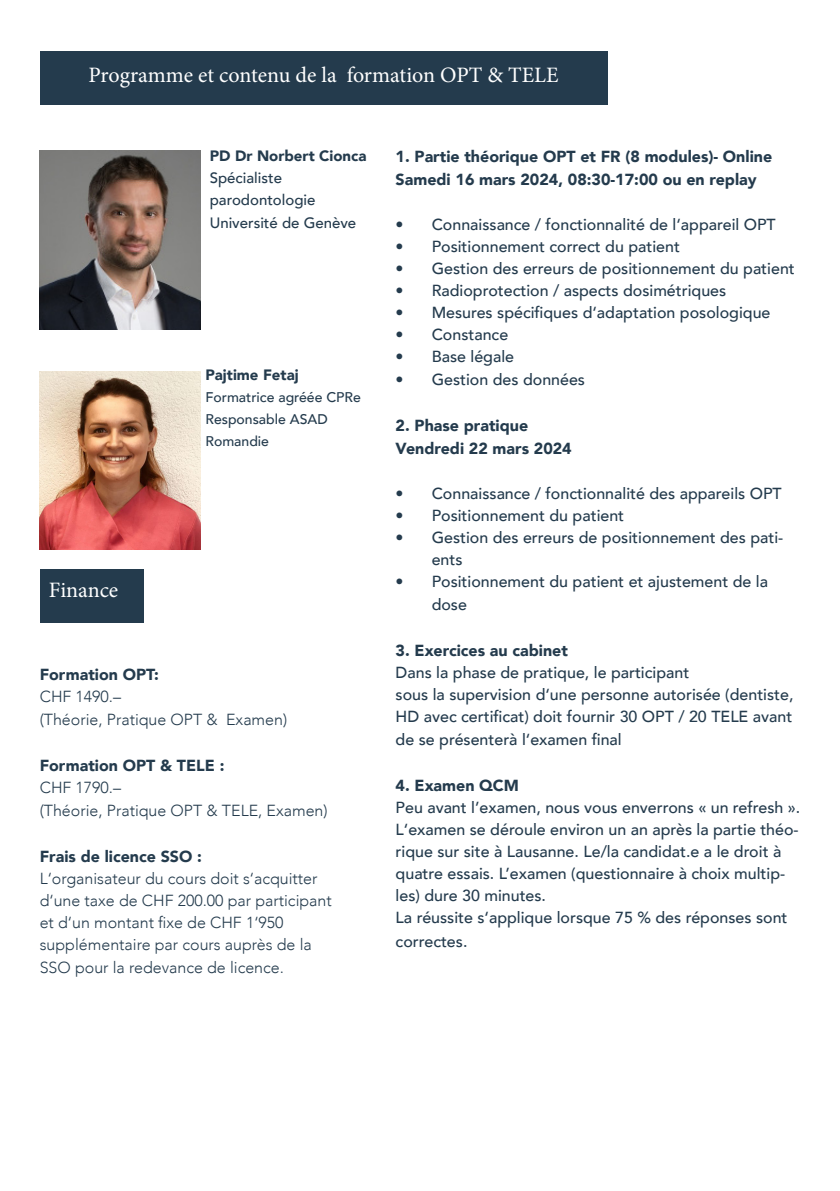
<style>
.page{position:relative;width:840px;height:1191px;background:#fff}
.page>*{position:absolute;margin:0;border:0;box-sizing:border-box;transform-origin:0 0}
.t1{font:22px "Minion Pro";color:#fff}
.Untertitel-serif{font:500 16px/22px "Avenir";color:#243b4d}
.Programm{font:300 16px "Avenir";color:#243b4d}
.Lauftext{font:500 16px/22px "Avenir";color:#243b4d}
.Lauftext-2{font:900 16px "Avenir";color:#243b4d}
.Programm-2{font:900 16px "Avenir";color:#243b4d}
.Untertitel-serif-2{font:900 16px "Avenir";color:#243b4d}
.Lauftext-3{font:500 15px "Avenir";color:#243b4d}
.Lauftext-4{font:900 15px "Avenir";color:#243b4d}
.Lauftext-5{font:500 14px "Avenir";color:#243b4d}
</style>
<div class="page">
<div style="left:40px;top:51px;width:567px;height:54px;background:#243b4d"></div>
<img style="left:40px;top:372px;width:160px;height:177px">
<img style="left:40px;top:150px;width:160px;height:180px">
<div style="left:40px;top:568px;width:103px;height:54px;background:#243b4d"></div>
<p class="t1" style="left:88px;top:60px;width:471px">Programme et contenu de la formation OPT &amp; TELE</p>
<p class="Lauftext-4" style="left:210px;top:143px;width:158px">PD Dr Norbert Cionca</p>
<p class="Lauftext-3" style="left:210px;top:165px;width:74px">Spécialiste</p>
<p class="Lauftext-3" style="left:210px;top:187px;width:107px">parodontologie</p>
<p class="Lauftext-3" style="left:210px;top:210px;width:148px">Université de Genève</p>
<p class="t1" style="left:49px;top:575px;width:71px">Finance</p>
<p class="Lauftext-4" style="left:205px;top:362px;width:95px">Pajtime Fetaj</p>
<p class="Lauftext-5" style="left:205px;top:385px;width:157px">Formatrice agréée CPRe</p>
<p class="Lauftext-5" style="left:205px;top:407px;width:124px">Responsable ASAD</p>
<p class="Lauftext-5" style="left:205px;top:429px;width:65px">Romandie</p>
<p class="Programm-2" style="left:40px;top:661px;width:120px">Formation OPT:</p>
<p class="Programm" style="left:40px;top:687px;width:83px">CHF 1490.–</p>
<p class="Programm" style="left:40px;top:710px;width:249px">(Théorie, Pratique OPT &amp; Examen)</p>
<p class="Programm-2" style="left:40px;top:752px;width:186px">Formation OPT &amp; TELE :</p>
<p class="Programm" style="left:40px;top:778px;width:83px">CHF 1790.–</p>
<p class="Programm" style="left:40px;top:801px;width:289px">(Théorie, Pratique OPT &amp; TELE, Examen)</p>
<p class="Programm-2" style="left:40px;top:843px;width:164px">Frais de licence SSO :</p>
<p class="Programm" style="left:40px;top:869px;width:279px">L‘organisateur du cours doit s‘acquitter</p>
<p class="Programm" style="left:40px;top:891px;width:293px">d‘une taxe de CHF 200.00 par participant</p>
<p class="Programm" style="left:40px;top:913px;width:245px">et d‘un montant fixe de CHF 1‘950</p>
<p class="Programm" style="left:40px;top:935px;width:273px">supplémentaire par cours auprès de la</p>
<p class="Programm" style="left:40px;top:958px;width:245px">SSO pour la redevance de licence.</p>
<p class="Lauftext-2" style="left:395px;top:142px;width:378px">1. Partie théorique OPT et FR (8 modules)- Online</p>
<p class="Lauftext-2" style="left:395px;top:165px;width:362px">Samedi 16 mars 2024, 08:30-17:00 ou en replay</p>
<p class="Untertitel-serif" style="left:395px;top:212px;width:381px">• Connaissance / fonctionnalité de l‘appareil OPT</p>
<p class="Untertitel-serif" style="left:395px;top:234px;width:286px">• Positionnement correct du patient</p>
<p class="Untertitel-serif" style="left:395px;top:256px;width:400px">• Gestion des erreurs de positionnement du patient</p>
<p class="Untertitel-serif" style="left:395px;top:278px;width:332px">• Radioprotection / aspects dosimétriques</p>
<p class="Untertitel-serif" style="left:395px;top:300px;width:376px">• Mesures spécifiques d‘adaptation posologique</p>
<p class="Untertitel-serif" style="left:395px;top:322px;width:114px">• Constance</p>
<p class="Untertitel-serif" style="left:395px;top:344px;width:120px">• Base légale</p>
<p class="Untertitel-serif" style="left:395px;top:367px;width:191px">• Gestion des données</p>
<p class="Lauftext-2" style="left:395px;top:411px;width:134px">2. Phase pratique</p>
<p class="Lauftext-2" style="left:395px;top:434px;width:177px">Vendredi 22 mars 2024</p>
<p class="Untertitel-serif" style="left:395px;top:481px;width:387px">• Connaissance / fonctionnalité des appareils OPT</p>
<p class="Untertitel-serif" style="left:395px;top:503px;width:230px">• Positionnement du patient</p>
<p class="Untertitel-serif" style="left:431px;top:525px;width:353px;text-indent:-36px">• Gestion des erreurs de positionnement des pati&shy;ents</p>
<p class="Untertitel-serif" style="left:431px;top:569px;width:338px;line-height:23px;text-indent:-36px">• Positionnement du patient et ajustement de la dose</p>
<p class="Lauftext-2" style="left:395px;top:636px;width:174px">3. Exercices au cabinet</p>
<p class="Lauftext" style="left:395px;top:660px;width:295px">Dans la phase de pratique, le participant</p>
<p class="Lauftext" style="left:395px;top:682px;width:399px">sous la supervision d‘une personne autorisée (dentiste,<br>HD avec certificat) doit fournir 30 OPT / 20 TELE avant</p>
<p class="Lauftext" style="left:395px;top:727px;width:227px">de se présenterà l‘examen final</p>
<p class="Untertitel-serif-2" style="left:395px;top:771px;width:125px">4. Examen QCM</p>
<p class="Untertitel-serif" style="left:395px;top:795px;width:406px">Peu avant l’examen, nous vous enverrons « un refresh ».</p>
<p class="Untertitel-serif" style="left:395px;top:817px;width:404px">L‘examen se déroule environ un an après la partie théo&shy;rique sur site à Lausanne. Le/la candidat.e a le droit à quatre essais. L’examen (questionnaire à choix multip&shy;les) dure 30 minutes.</p>
<p class="Untertitel-serif" style="left:395px;top:904px;width:393px;line-height:24px">La réussite s‘applique lorsque 75 % des réponses sont correctes.</p>
</div>
